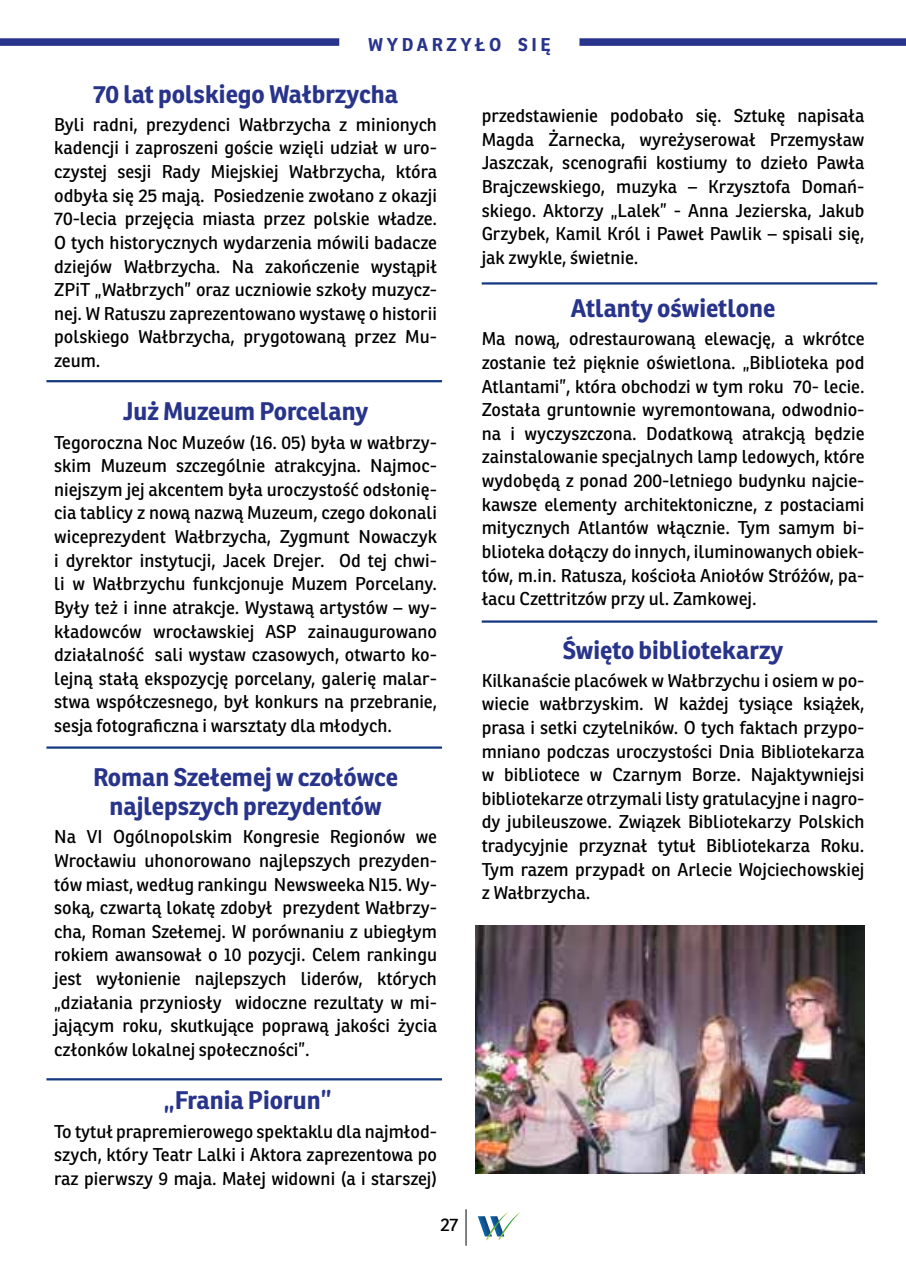
<style>
.page{position:relative;width:906px;height:1276px;background:#fff}
.page>*{position:absolute;margin:0;border:0;box-sizing:border-box;transform-origin:0 0}
.t1{font:700 24.75px/29.7px "Ronnia";color:#28348b;text-align:center}
.t2{font:18px/23.6px "Ronnia";color:#000;text-align:justify}
.t3{font:700 18px "Ronnia";letter-spacing:.2em;color:#28348b}
</style>
<div class="page">
<svg style="left:478px;top:1212px;width:42px;height:28px"></svg>
<hr style="left:465px;top:1209px;width:1px;height:36px;background:#000">
<div style="left:1px;top:39px;width:337px;height:6px;background:#28348b"></div>
<div style="left:0;top:38px;width:339px;height:8px;border:2px solid #28348b"></div>
<svg style="left:579px;top:38px;width:327px;height:8px;background:#333e91"></svg>
<img style="left:475px;top:925px;width:389px;height:249px">
<hr style="left:46px;top:380px;width:396px;height:2px;background:#14387f">
<hr style="left:482px;top:282px;width:395px;height:2px;background:#14387f">
<hr style="left:482px;top:620px;width:395px;height:3px;background:#14387f">
<hr style="left:46px;top:746px;width:396px;height:2px;background:#14387f">
<hr style="left:46px;top:1078px;width:396px;height:2px;background:#14387f">
<p class="t3" style="left:368px;top:33px;width:48px">wydarz</p>
<p class="t3" style="left:460px;top:33px;width:91px">yło si ę</p>
<h1 class="t1" style="left:93px;top:79px;width:307px">70 lat polskiego Wałbrzycha</h1>
<p class="t2" style="left:54px;top:112px;width:384px">Byli radni, prezydenci Wałbrzycha z minionych kadencji i zaproszeni goście wzięli udział w uro&shy;czystej sesji Rady Miejskiej Wałbrzycha, która odbyła się 25 mają. Posiedzenie zwołano z okazji 70-lecia przejęcia miasta przez polskie władze.<br>O tych historycznych wydarzenia mówili badacze dziejów Wałbrzycha. Na zakończenie wystąpił ZPiT „Wałbrzych” oraz uczniowie szkoły muzycz&shy;nej. W Ratuszu zaprezentowano wystawę o historii polskiego Wałbrzycha, prygotowaną przez Mu&shy;zeum.</p>
<h1 class="t1" style="left:123px;top:396px;width:249px">Już Muzeum Porcelany</h1>
<p class="t2" style="left:54px;top:430px;width:384px">Tegoroczna Noc Muzeów (16. 05) była w wałbrzy&shy;skim Muzeum szczególnie atrakcyjna. Najmoc&shy;niejszym jej akcentem była uroczystość odsłonię&shy;cia tablicy z nową nazwą Muzeum, czego dokonali wiceprezydent Wałbrzycha, Zygmunt Nowaczyk i dyrektor instytucji, Jacek Drejer. Od tej chwi&shy;li w Wałbrzychu funkcjonuje Muzem Porcelany.<br>Były też i inne atrakcje. Wystawą artystów – wy&shy;kładowców wrocławskiej ASP zainaugurowano działalność sali wystaw czasowych, otwarto ko&shy;lejną stałą ekspozycję porcelany, galerię malar&shy;stwa współczesnego, był konkurs na przebranie, sesja fotograficzna i warsztaty dla młodych.</p>
<h1 class="t1" style="left:93px;top:761px;width:306px">Roman Szełemej w czołówce najlepszych prezydentów</h1>
<p class="t2" style="left:54px;top:825px;width:384px">Na VI Ogólnopolskim Kongresie Regionów we Wrocławiu uhonorowano najlepszych prezyden&shy;tów miast, według rankingu Newsweeka N15. Wy&shy;soką, czwartą lokatę zdobył prezydent Wałbrzy&shy;cha, Roman Szełemej. W porównaniu z ubiegłym rokiem awansował o 10 pozycji. Celem rankingu jest wyłonienie najlepszych liderów, których „działania przyniosły widoczne rezultaty w mi&shy;jającym roku, skutkujące poprawą jakości życia członków lokalnej społeczności”.</p>
<h1 class="t1" style="left:164px;top:1085px;width:169px">„Frania Piorun”</h1>
<p class="t2" style="left:54px;top:1119px;width:384px">To tytuł prapremierowego spektaklu dla najmłod&shy;szych, który Teatr Lalki i Aktora zaprezentowa po raz pierwszy 9 maja. Małej widowni (a i starszej)</p>
<p class="t2" style="left:440px;top:1212px;width:19px">27</p>
<p class="t2" style="left:482px;top:104px;width:384px">przedstawienie podobało się. Sztukę napisała Magda Żarnecka, wyreżyserował Przemysław Jaszczak, scenografii kostiumy to dzieło Pawła Brajczewskiego, muzyka – Krzysztofa Domań&shy;skiego. Aktorzy „Lalek” - Anna Jezierska, Jakub Grzybek, Kamil Król i Paweł Pawlik – spisali się, jak zwykle, świetnie.</p>
<h1 class="t1" style="left:571px;top:293px;width:206px">Atlanty oświetlone</h1>
<p class="t2" style="left:482px;top:327px;width:384px">Ma nową, odrestaurowaną elewację, a wkrótce zostanie też pięknie oświetlona. „Biblioteka pod Atlantami”, która obchodzi w tym roku 70- lecie.<br>Została gruntownie wyremontowana, odwodnio&shy;na i wyczyszczona. Dodatkową atrakcją będzie zainstalowanie specjalnych lamp ledowych, które wydobędą z ponad 200-letniego budynku najcie&shy;kawsze elementy architektoniczne, z postaciami mitycznych Atlantów włącznie. Tym samym bi&shy;blioteka dołączy do innych, iluminowanych obiek&shy;tów, m.in. Ratusza, kościoła Aniołów Stróżów, pa&shy;łacu Czettritzów przy ul. Zamkowej.</p>
<h1 class="t1" style="left:563px;top:634px;width:224px">Święto bibliotekarzy</h1>
<p class="t2" style="left:482px;top:668px;width:384px">Kilkanaście placówek w Wałbrzychu i osiem w po&shy;wiecie wałbrzyskim. W każdej tysiące książek, prasa i setki czytelników. O tych faktach przypo&shy;mniano podczas uroczystości Dnia Bibliotekarza w bibliotece w Czarnym Borze. Najaktywniejsi bibliotekarze otrzymali listy gratulacyjne i nagro&shy;dy jubileuszowe. Związek Bibliotekarzy Polskich tradycyjnie przyznał tytuł Bibliotekarza Roku.<br>Tym razem przypadł on Arlecie Wojciechowskiej z Wałbrzycha.</p>
</div>
